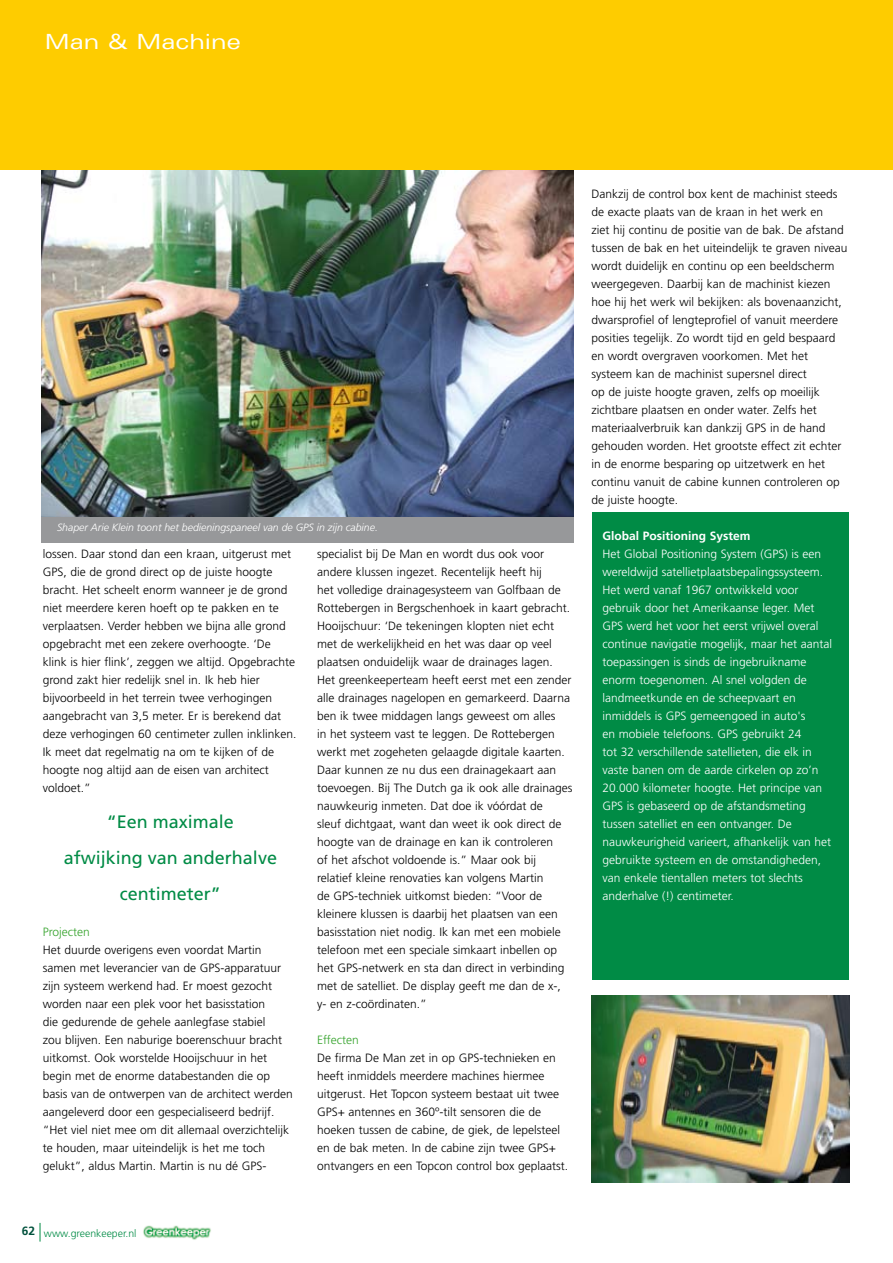
<style>
.page{position:relative;width:893px;height:1263px;background:#fff}
.page>*{position:absolute;margin:0;border:0;box-sizing:border-box;transform-origin:0 0}
.t1{font:expanded 21px "Univers";color:#fff}
.t2{font:18px/36px "Frutiger";color:#008b45;text-align:center}
.t3{font:300 12px/18px "Frutiger";color:#000}
.t4{font:300 12px/18px "Frutiger";color:#fff}
.t5{font:700 12px "Frutiger";color:#fff}
.t6{font:300 12px "Frutiger";color:#35a32c}
.t7{font:italic 300 10.5px "Frutiger";color:#fff}
.t8{font:300 10.5px "Frutiger";color:#008b45}
.s1{font-weight:700;font-size:12px;color:#00513c}
</style>
<div class="page">
<img style="left:143px;top:1225px;width:68px;height:15px">
<svg style="left:40px;top:1223px;width:1px;height:18px"></svg>
<div style="left:592px;top:512px;width:257px;height:467px;background:#008b45"></div>
<img style="left:41px;top:170px;width:532px;height:347px">
<div style="left:0;top:0;width:893px;height:170px;background:#fecc00"></div>
<div style="left:41px;top:517px;width:532px;height:25px;background:#97989a"></div>
<img style="left:592px;top:995px;width:257px;height:187px">
<h1 class="t1" style="left:45px;top:29px;width:197px">Man &amp; Machine</h1>
<p class="t7" style="left:57px;top:521px;width:322px">Shaper Arie Klein toont het bedieningspaneel van de GPS in zijn cabine.</p>
<p class="t3" style="left:43px;top:545px;width:255px">lossen. Daar stond dan een kraan, uitgerust met GPS, die de grond direct op de juiste hoogte bracht. Het scheelt enorm wanneer je de grond niet meerdere keren hoeft op te pakken en te verplaatsen. Verder hebben we bijna alle grond opgebracht met een zekere overhoogte. ‘De klink is hier flink’, zeggen we altijd. Opgebrachte grond zakt hier redelijk snel in. Ik heb hier bijvoorbeeld in het terrein twee verhogingen aangebracht van 3,5 meter. Er is berekend dat deze verhogingen 60 centimeter zullen inklinken.<br>Ik meet dat regelmatig na om te kijken of de hoogte nog altijd aan de eisen van architect voldoet.”</p>
<h2 class="t2" style="left:64px;top:804px;width:215px">“Een maximale<br>afwijking van anderhalve centimeter”</h2>
<p class="t6" style="left:43px;top:925px;width:49px">Projecten</p>
<p class="t3" style="left:43px;top:941px;width:251px">Het duurde overigens even voordat Martin samen met leverancier van de GPS-apparatuur zijn systeem werkend had. Er moest gezocht worden naar een plek voor het basisstation<br>die gedurende de gehele aanlegfase stabiel<br>zou blijven. Een naburige boerenschuur bracht uitkomst. Ook worstelde Hooijschuur in het begin met de enorme databestanden die op basis van de ontwerpen van de architect werden aangeleverd door een gespecialiseerd bedrijf. “Het viel niet mee om dit allemaal overzichtelijk te houden, maar uiteindelijk is het me toch gelukt”, aldus Martin. Martin is nu dé GPS-</p>
<p class="t3" style="left:317px;top:545px;width:257px">specialist bij De Man en wordt dus ook voor andere klussen ingezet. Recentelijk heeft hij<br>het volledige drainagesysteem van Golfbaan de Rottebergen in Bergschenhoek in kaart gebracht.<br>Hooijschuur: ‘De tekeningen klopten niet echt met de werkelijkheid en het was daar op veel plaatsen onduidelijk waar de drainages lagen.<br>Het greenkeeperteam heeft eerst met een zender alle drainages nagelopen en gemarkeerd. Daarna ben ik twee middagen langs geweest om alles<br>in het systeem vast te leggen. De Rottebergen werkt met zogeheten gelaagde digitale kaarten.<br>Daar kunnen ze nu dus een drainagekaart aan toevoegen. Bij The Dutch ga ik ook alle drainages nauwkeurig inmeten. Dat doe ik vóórdat de<br>sleuf dichtgaat, want dan weet ik ook direct de hoogte van de drainage en kan ik controleren<br>of het afschot voldoende is.” Maar ook bij relatief kleine renovaties kan volgens Martin<br>de GPS-techniek uitkomst bieden: “Voor de kleinere klussen is daarbij het plaatsen van een basisstation niet nodig. Ik kan met een mobiele telefoon met een speciale simkaart inbellen op het GPS-netwerk en sta dan direct in verbinding met de satelliet. De display geeft me dan de x-, y- en z-coördinaten.”</p>
<p class="t6" style="left:317px;top:1033px;width:43px">Effecten</p>
<p class="t3" style="left:317px;top:1049px;width:253px">De firma De Man zet in op GPS-technieken en heeft inmiddels meerdere machines hiermee uitgerust. Het Topcon systeem bestaat uit twee GPS+ antennes en 360º-tilt sensoren die de hoeken tussen de cabine, de giek, de lepelsteel en de bak meten. In de cabine zijn twee GPS+ ontvangers en een Topcon control box geplaatst.</p>
<p class="t3" style="left:591px;top:185px;width:258px">Dankzij de control box kent de machinist steeds de exacte plaats van de kraan in het werk en<br>ziet hij continu de positie van de bak. De afstand tussen de bak en het uiteindelijk te graven niveau wordt duidelijk en continu op een beeldscherm weergegeven. Daarbij kan de machinist kiezen hoe hij het werk wil bekijken: als bovenaanzicht, dwarsprofiel of lengteprofiel of vanuit meerdere posities tegelijk. Zo wordt tijd en geld bespaard en wordt overgraven voorkomen. Met het systeem kan de machinist supersnel direct<br>op de juiste hoogte graven, zelfs op moeilijk zichtbare plaatsen en onder water. Zelfs het materiaalverbruik kan dankzij GPS in de hand gehouden worden. Het grootste effect zit echter in de enorme besparing op uitzetwerk en het continu vanuit de cabine kunnen controleren op de juiste hoogte.</p>
<p class="t5" style="left:602px;top:529px;width:150px">Global Positioning System</p>
<p class="t4" style="left:602px;top:545px;width:231px">Het Global Positioning System (GPS) is een wereldwijd satellietplaatsbepalingssysteem.<br>Het werd vanaf 1967 ontwikkeld voor gebruik door het Amerikaanse leger. Met GPS werd het voor het eerst vrijwel overal continue navigatie mogelijk, maar het aantal toepassingen is sinds de ingebruikname enorm toegenomen. Al snel volgden de landmeetkunde en de scheepvaart en inmiddels is GPS gemeengoed in auto's<br>en mobiele telefoons. GPS gebruikt 24<br>tot 32 verschillende satellieten, die elk in vaste banen om de aarde cirkelen op zo’n 20.000 kilometer hoogte. Het principe van GPS is gebaseerd op de afstandsmeting tussen satelliet en een ontvanger. De nauwkeurigheid varieert, afhankelijk van het gebruikte systeem en de omstandigheden, van enkele tientallen meters tot slechts anderhalve (!) centimeter.</p>
<p class="t8" style="left:22px;top:1227px;width:116px"><span class="s1">62</span> www.greenkeeper.nl</p>
</div>
